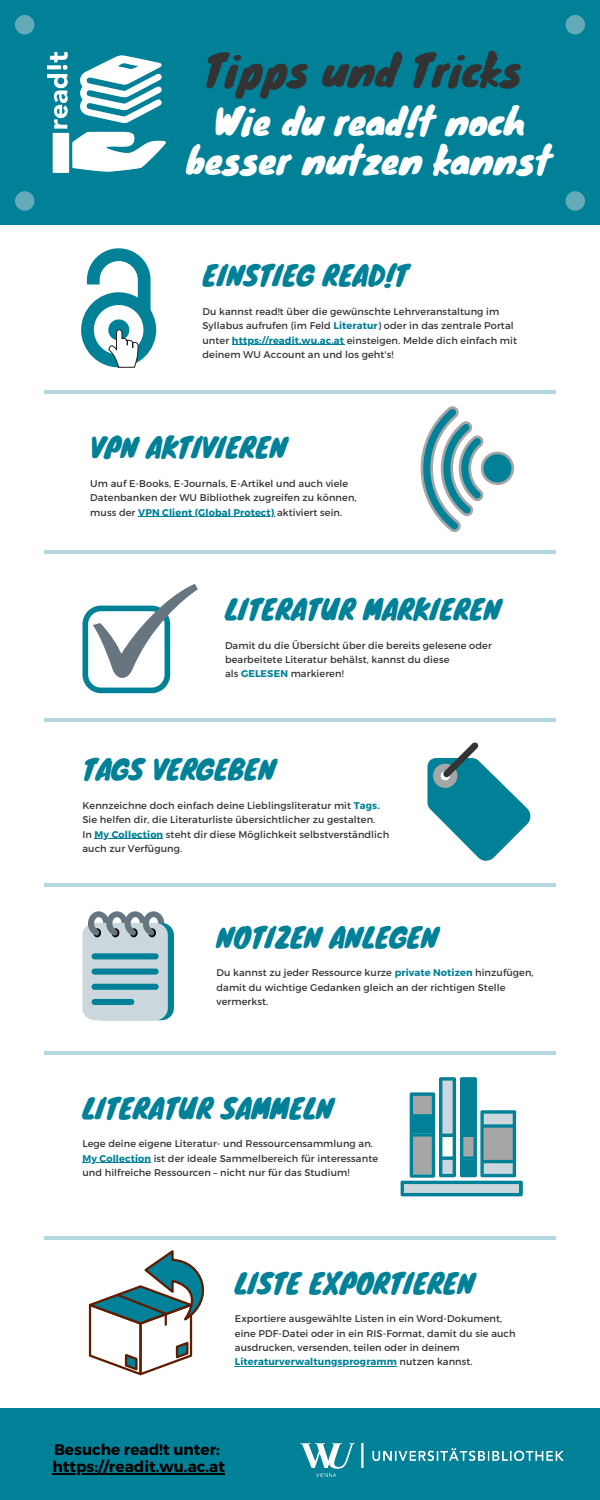
<style>
.page{position:relative;width:600px;height:1500px;background:#fff}
.page>*{position:absolute;margin:0;border:0;box-sizing:border-box;transform-origin:0 0}
.t1{font:42px "Knewave";color:#333}
.t2{font:36px/39.3px "Knewave";color:#fff;text-align:center}
.t3{font:27.2px "Knewave";color:#008198}
.t4{font:700 15.3px "Montserrat";color:#000}
.t5{font:9.8px/14.2px "Montserrat";letter-spacing:.01em;color:#333}
.s1{font-weight:700;color:#008198}
</style>
<div class="page">
<div style="left:0;top:0;width:600px;height:225px;background:#008198"></div>
<div style="left:15px;top:15px;width:19px;height:19px;background:#64abba;border-radius:50%"></div>
<div style="left:566px;top:15px;width:19px;height:19px;background:#64abba;border-radius:50%"></div>
<div style="left:566px;top:191px;width:19px;height:20px;background:#64abba;border-radius:50%"></div>
<div style="left:15px;top:191px;width:19px;height:20px;background:#64abba;border-radius:50%"></div>
<svg style="left:401px;top:1077px;width:122px;height:119px"></svg>
<hr style="left:44px;top:390px;width:512px;height:4px;background:#b4d9e0">
<hr style="left:44px;top:551px;width:512px;height:3px;background:#008198">
<hr style="left:44px;top:718px;width:512px;height:3px;background:#008198">
<hr style="left:44px;top:883px;width:512px;height:3px;background:#008198">
<hr style="left:44px;top:1051px;width:512px;height:4px;background:#b4d9e0">
<hr style="left:44px;top:1236px;width:512px;height:3px;background:#008198">
<div style="left:0;top:1408px;width:600px;height:92px;background:#008198"></div>
<svg style="left:81px;top:248px;width:75px;height:120px"></svg>
<img style="left:300px;top:1443px;width:263px;height:33px">
<svg style="left:89px;top:1250px;width:116px;height:125px"></svg>
<svg style="left:83px;top:584px;width:115px;height:109px"></svg>
<img style="left:46px;top:51px;width:120px;height:123px">
<hr style="left:232px;top:344px;width:112px;height:1px;background:#008198">
<hr style="left:82px;top:1162px;width:69px;height:1px;background:#008198">
<hr style="left:235px;top:1366px;width:162px;height:1px;background:#008198">
<hr style="left:95px;top:838px;width:68px;height:1px;background:#008198">
<svg style="left:427px;top:742px;width:104px;height:119px"></svg>
<hr style="left:52px;top:1473px;width:173px;height:1px;background:#000">
<div style="left:89px;top:923px;width:85px;height:97px;background:#008198;border-radius:12px"></div>
<div style="left:82px;top:923px;width:86px;height:97px;background:#ccd6dd;border-radius:12px"></div>
<svg style="left:92px;top:953px;width:67px;height:52px"></svg>
<div style="left:112px;top:928px;width:7px;height:9px;background:#000;border-radius:50%"></div>
<svg style="left:88px;top:911px;width:76px;height:25px"></svg>
<svg style="left:421px;top:406px;width:93px;height:126px"></svg>
<hr style="left:138px;top:516px;width:136px;height:1px;background:#008198">
<p class="t1" style="left:204px;top:36px;width:320px">Tipps und Tricks</p>
<p class="t2" style="left:186px;top:100px;width:366px">Wie du read!t noch besser nutzen kannst</p>
<p class="t3" style="left:202px;top:254px;width:207px">EINSTIEG READ!T</p>
<p class="t5" style="left:202px;top:304px;width:316px">Du kannst read!t über die gewünschte Lehrveranstaltung im Syllabus aufrufen (im Feld <span class="s1">Literatur</span>) oder in das zentrale Portal unter <span class="s1">https://readit.wu.ac.at</span> einsteigen. Melde dich einfach mit deinem WU Account an und los geht's!</p>
<p class="t3" style="left:90px;top:426px;width:198px">VPN AKTIVIEREN</p>
<p class="t5" style="left:90px;top:476px;width:268px">Um auf E-Books, E-Journals, E-Artikel und auch viele<br>Datenbanken der WU Bibliothek zugreifen zu können, muss der <span class="s1">VPN Client (Global Protect)</span> aktiviert sein.</p>
<p class="t3" style="left:225px;top:587px;width:278px">LITERATUR MARKIEREN</p>
<p class="t5" style="left:225px;top:638px;width:268px">Damit du die Übersicht über die bereits gelesene oder bearbeitete Literatur behälst, kannst du diese</p>
<p class="t5" style="left:225px;top:666px;width:120px">als <span class="s1">GELESEN</span> markieren!</p>
<p class="t3" style="left:82px;top:748px;width:195px">TAGS VERGEBEN</p>
<p class="t5" style="left:82px;top:798px;width:299px">Kennzeichne doch einfach deine Lieblingsliteratur mit <span class="s1">Tags.</span></p>
<p class="t5" style="left:82px;top:812px;width:294px">Sie helfen dir, die Literaturliste übersichtlicher zu gestalten.</p>
<p class="t5" style="left:82px;top:827px;width:308px">In <span class="s1">My Collection</span> steht dir diese Möglichkeit selbstverständlich</p>
<p class="t5" style="left:82px;top:841px;width:101px">auch zur Verfügung.</p>
<p class="t3" style="left:216px;top:915px;width:223px">NOTIZEN ANLEGEN</p>
<p class="t5" style="left:216px;top:965px;width:319px">Du kannst zu jeder Ressource kurze <span class="s1">private Notizen</span> hinzufügen, damit du wichtige Gedanken gleich an der richtigen Stelle vermerkst.</p>
<p class="t3" style="left:82px;top:1086px;width:252px">LITERATUR SAMMELN</p>
<p class="t5" style="left:82px;top:1136px;width:292px">Lege deine eigene Literatur- und Ressourcensammlung an.</p>
<p class="t5" style="left:82px;top:1151px;width:297px"><span class="s1">My Collection</span> ist der ideale Sammelbereich für interessante</p>
<p class="t5" style="left:82px;top:1165px;width:269px">und hilfreiche Ressourcen – nicht nur für das Studium!</p>
<p class="t3" style="left:235px;top:1261px;width:241px">LISTE EXPORTIEREN</p>
<p class="t5" style="left:235px;top:1311px;width:269px">Exportiere ausgewählte Listen in ein Word-Dokument,</p>
<p class="t5" style="left:235px;top:1326px;width:282px">eine PDF-Datei oder in ein RIS-Format, damit du sie auch ausdrucken, versenden, teilen oder in deinem<br><span class="s1">Literaturverwaltungsprogramm</span> nutzen kannst.</p>
<p class="t4" style="left:54px;top:1440px;width:167px">Besuche read!t unter:</p>
<p class="t4" style="left:52px;top:1457px;width:174px">https://readit.wu.ac.at</p>
</div>
